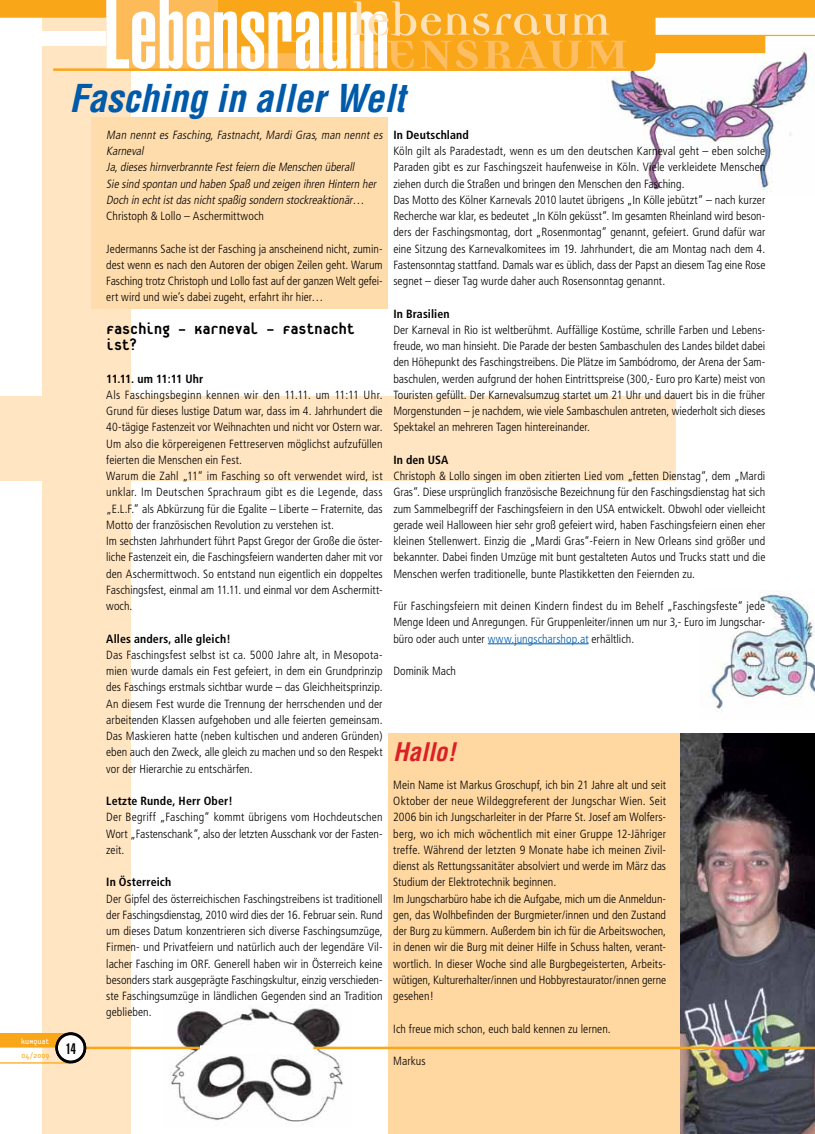
<style>
.page{position:relative;width:815px;height:1134px;background:#fff}
.page>*{position:absolute;margin:0;border:0;box-sizing:border-box;transform-origin:0 0}
.t1{font:65px "Democratica Bold Oldstyle";color:#fdbe63}
.t2{font:50px "Democratica Bold Oldstyle";color:#ffe1b7}
.t3{font:italic 700 condensed 37.5px "Helvetica";color:#005aaa}
.t4{font:italic 700 condensed 25px "Helvetica";color:#da2027}
.t5{font:800 17.5px/16.2px "Platelet";letter-spacing:-.005em;color:#000}
.t6{font:900 extra-condensed 15px "Helvetica";color:#000}
.t7{font:300 condensed 11.88px/16.2px "Frutiger";letter-spacing:.005em;color:#000;text-align:justify}
.t8{font:italic 300 condensed 11.88px/16.2px "Frutiger";color:#000}
.t9{font:700 condensed 11.88px "Frutiger";letter-spacing:.01em;color:#000}
.t10{font:700 condensed 11.88px "Frutiger";letter-spacing:-.065em;color:#000}
.t11{font:8.75px "Platelet";color:#fff}
.t12{font:8.75px "Platelet";color:#faa619}
.s1{color:#005aaa}
</style>
<div class="page">
<div style="left:42px;top:0;width:88px;height:1134px;background:#ffe5c2"></div>
<div style="left:0;top:396px;width:675px;height:84px;background:#ffe5c2"></div>
<div style="left:388px;top:734px;width:427px;height:400px;background:#ffd8a1"></div>
<div style="left:91px;top:117px;width:297px;height:192px;background:#ffdcac"></div>
<img style="left:608px;top:71px;width:205px;height:121px">
<img style="left:708px;top:591px;width:107px;height:120px">
<img style="left:680px;top:734px;width:135px;height:400px">
<img style="left:163px;top:1005px;width:187px;height:117px">
<hr style="left:83px;top:1047px;width:732px;height:2px;background:#faa619">
<svg style="left:0;top:1033px;width:64px;height:14px"></svg>
<hr style="left:0;top:1062px;width:71px;height:1px;background:#faa619">
<div style="left:57px;top:1034px;width:28px;height:28px;background:#fff;border-radius:50%"></div>
<div style="left:55px;top:1033px;width:31px;height:30px;border:2px solid #000;border-radius:50%"></div>
<svg style="left:0;top:0;width:815px;height:71px"></svg>
<div style="left:55px;top:1032px;width:31px;height:31px;border:2px solid #000;border-radius:50%"></div>
<hr style="left:488px;top:643px;width:101px;height:1px;background:#005aaa">
<div style="left:200px;top:1045px;width:113px;height:9px;background:#fff"></div>
<p class="t11" style="left:21px;top:1038px;width:30px">kuMquat</p>
<p class="t12" style="left:21px;top:1052px;width:30px">04/2009</p>
<h2 class="t2" style="left:352px;top:-2px;width:261px">lebensraum</h2>
<h1 class="t1" style="left:289px;top:20px;width:343px">lebensraum</h1>
<h3 class="t3" style="left:69px;top:76px;width:337px">Fasching in aller Welt</h3>
<p class="t6" style="left:66px;top:1040px;width:11px">14</p>
<p class="t8" style="left:106px;top:127px;width:280px">Man nennt es Fasching, Fastnacht, Mardi Gras, man nennt es Karneval<br>Ja,dieseshirnverbrannte Festfeiern die Menschen überall<br>Sie sind spontan und haben Spaß und zeigen ihren Hintern her Doch in echtistdasnichtspaßig sondern stockreaktionär…</p>
<p class="t7" style="left:106px;top:208px;width:159px">Christoph &amp; Lollo – Aschermittwoch</p>
<p class="t7" style="left:106px;top:240px;width:278px">Jedermanns Sache ist der Fasching ja anscheinend nicht, zumin&shy;dest wenn es nach den Autoren der obigen Zeilen geht. Warum Fasching trotz Christoph und Lollo fast auf der ganzen Welt gefei&shy;ert wird und wie’s dabei zugeht, erfahrt ihr hier…</p>
<h3 class="t5" style="left:106px;top:321px;width:250px">Fasching – Karneval – Fastnacht ist?</h3>
<p class="t10" style="left:106px;top:371px;width:99px">11.11. um 11:11 Uhr</p>
<p class="t7" style="left:106px;top:387px;width:278px;text-align:left">Als Faschingsbeginn kennen wir den 11.11. um 11:11 Uhr.<br>Grund für dieses lustige Datum war, dass im 4. Jahrhundert die 40-tägige Fastenzeit vor Weihnachten und nicht vor Ostern war.<br>Um also die körpereigenen Fettreserven möglichst aufzufüllen feierten die Menschen ein Fest.<br>Warum die Zahl „11“ im Fasching so oft verwendet wird, ist unklar. Im Deutschen Sprachraum gibt es die Legende, dass „E.L.F.“ als Abkürzung für die Egalite – Liberte – Fraternite, das Motto der französischen Revolution zu verstehen ist.<br>Im sechsten Jahrhundert führt Papst Gregor der Große die öster&shy;liche Fastenzeit ein, die Faschingsfeiern wanderten daher mit vor den Aschermittwoch. So entstand nun eigentlich ein doppeltes Faschingsfest, einmal am 11.11. und einmal vor dem Aschermitt&shy;woch.</p>
<p class="t9" style="left:106px;top:631px;width:126px">Alles anders, alle gleich!</p>
<p class="t7" style="left:106px;top:647px;width:278px">Das Faschingsfest selbst ist ca. 5000 Jahre alt, in Mesopota&shy;mien wurde damals ein Fest gefeiert, in dem ein Grundprinzip des Faschings erstmals sichtbar wurde – das Gleichheitsprinzip.<br>An diesem Fest wurde die Trennung der herrschenden und der arbeitenden Klassen aufgehoben und alle feierten gemeinsam.<br>Das Maskieren hatte (neben kultischen und anderen Gründen) eben auch den Zweck, alle gleich zu machen und so den Respekt vor der Hierarchie zu entschärfen.</p>
<p class="t9" style="left:106px;top:794px;width:128px">Letzte Runde, Herr Ober!</p>
<p class="t7" style="left:106px;top:809px;width:278px">Der Begriff „Fasching“ kommt übrigens vom Hochdeutschen Wort „Fastenschank“, also der letzten Ausschank vor der Fasten&shy;zeit.</p>
<p class="t9" style="left:106px;top:875px;width:66px">In Österreich</p>
<p class="t7" style="left:106px;top:890px;width:278px">Der Gipfel des österreichischen Faschingstreibens ist traditionell der Faschingsdienstag, 2010 wird dies der 16. Februar sein. Rund um dieses Datum konzentrieren sich diverse Faschingsumzüge, Firmen- und Privatfeiern und natürlich auch der legendäre Vil&shy;lacher Fasching im ORF. Generell haben wir in Österreich keine besonders stark ausgeprägte Faschingskultur, einzig verschieden&shy;ste Faschingsumzüge in ländlichen Gegenden sind an Tradition geblieben.</p>
<p class="t9" style="left:393px;top:128px;width:77px">In Deutschland</p>
<p class="t7" style="left:393px;top:143px;width:374px;text-align:left">Köln gilt als Paradestadt, wenn es um den deutschen Karneval geht – eben solche Paraden gibt es zur Faschingszeit haufenweise in Köln. Viele verkleidete Menschen ziehen durch die Straßen und bringen den Menschen den Fasching.<br>Das Motto des Kölner Karnevals 2010 lautet übrigens „In Kölle jebützt“ – nach kurzer Recherche war klar, es bedeutet „In Köln geküsst“. Im gesamten Rheinland wird beson&shy;ders der Faschingsmontag, dort „Rosenmontag“ genannt, gefeiert. Grund dafür war eine Sitzung des Karnevalkomitees im 19. Jahrhundert, die am Montag nach dem 4.<br>Fastensonntag stattfand. Damals war es üblich, dass der Papst an diesem Tag eine Rose segnet – dieser Tag wurde daher auch Rosensonntag genannt.</p>
<p class="t9" style="left:393px;top:306px;width:58px">In Brasilien</p>
<p class="t7" style="left:393px;top:322px;width:374px">Der Karneval in Rio ist weltberühmt. Auffällige Kostüme, schrille Farben und Lebens&shy;freude, wo man hinsieht. Die Parade der besten Sambaschulen des Landes bildet dabei den Höhepunkt des Faschingstreibens. Die Plätze im Sambódromo, der Arena der Sam&shy;baschulen, werden aufgrund der hohen Eintrittspreise (300,- Euro pro Karte) meist von Touristen gefüllt. Der Karnevalsumzug startet um 21 Uhr und dauert bis in die früher Morgenstunden – je nachdem, wie viele Sambaschulen antreten, wiederholt sich dieses Spektakel an mehreren Tagen hintereinander.</p>
<p class="t9" style="left:393px;top:453px;width:57px">In den USA</p>
<p class="t7" style="left:393px;top:468px;width:374px">Christoph &amp; Lollo singen im oben zitierten Lied vom „fetten Dienstag“, dem „Mardi Gras“. Diese ursprünglich französische Bezeichnung für den Faschingsdienstag hat sich zum Sammelbegriff der Faschingsfeiern in den USA entwickelt. Obwohl oder vielleicht gerade weil Halloween hier sehr groß gefeiert wird, haben Faschingsfeiern einen eher kleinen Stellenwert. Einzig die „Mardi Gras“-Feiern in New Orleans sind größer und bekannter. Dabei finden Umzüge mit bunt gestalteten Autos und Trucks statt und die Menschen werfen traditionelle, bunte Plastikketten den Feiernden zu.</p>
<p class="t7" style="left:393px;top:598px;width:374px">Für Faschingsfeiern mit deinen Kindern findest du im Behelf „Faschingsfeste“ jede Menge Ideen und Anregungen. Für Gruppenleiter/innen um nur 3,- Euro im Jungschar&shy;büro oder auch unter <span class="s1">www.jungscharshop.at</span> erhältlich.</p>
<p class="t7" style="left:393px;top:663px;width:64px">Dominik Mach</p>
<h3 class="t4" style="left:393px;top:737px;width:64px">Hallo!</h3>
<p class="t7" style="left:393px;top:777px;width:274px;text-align:left">Mein Name ist Markus Groschupf, ich bin 21 Jahre alt und seit Oktober der neue Wildeggreferent der Jungschar Wien. Seit 2006 bin ich Jungscharleiter in der Pfarre St. Josef am Wolfers&shy;berg, wo ich mich wöchentlich mit einer Gruppe 12-Jähriger treffe. Während der letzten 9 Monate habe ich meinen Zivil&shy;dienst als Rettungssanitäter absolviert und werde im März das Studium der Elektrotechnik beginnen.<br>Im Jungscharbüro habe ich die Aufgabe, mich um die Anmeldun&shy;gen, das Wolhbefinden der Burgmieter/innen und den Zustand der Burg zu kümmern. Außerdem bin ich für die Arbeitswochen, in denen wir die Burg mit deiner Hilfe in Schuss halten, verant&shy;wortlich. In dieser Woche sind alle Burgbegeisterten, Arbeits&shy;wütigen, Kulturerhalter/innen und Hobbyrestaurator/innen gerne gesehen!</p>
<p class="t7" style="left:393px;top:1020px;width:219px">Ich freue mich schon, euch bald kennen zu lernen.</p>
<p class="t7" style="left:393px;top:1053px;width:34px">Markus</p>
</div>
